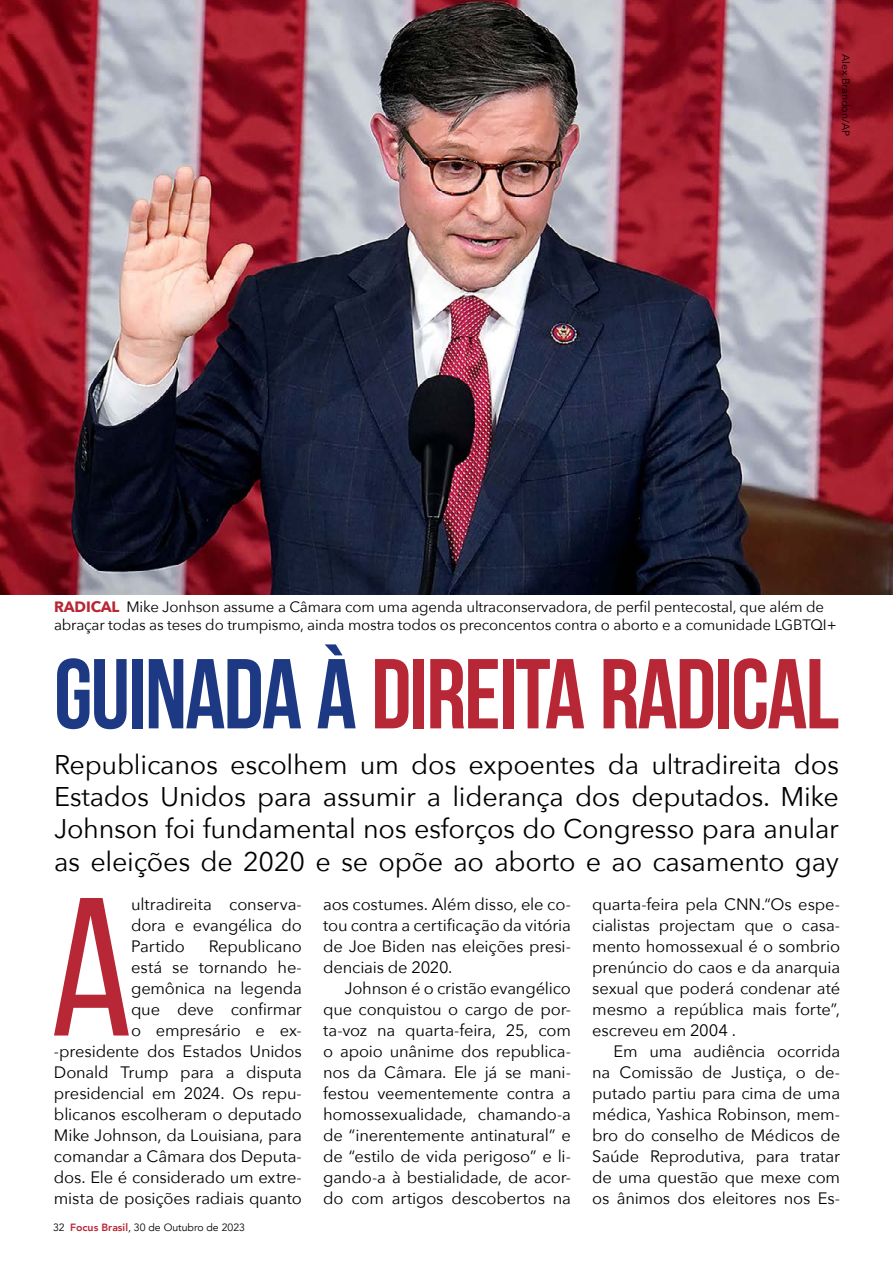
<style>
.page{position:relative;width:893px;height:1263px;background:#fff}
.page>*{position:absolute;margin:0;border:0;box-sizing:border-box;transform-origin:0 0}
.t1{font:196.5px "Bebas Neue";color:#b72735}
.t2{font:700 99px "Bebas Neue";letter-spacing:-.02em;color:#b72735}
.t3{font:27px/32.4px "Avenir Next";letter-spacing:-.01em;color:#000;text-align:justify}
.t4{font:16.5px/21px "Avenir Next";letter-spacing:-.01em;color:#000;text-align:justify}
.t5{font:15px/18px "Avenir Next";letter-spacing:-.01em;color:#000}
.t6{font:10.5px "Avenir";color:#000}
.t7{font:10.5px "Avenir Next";color:#000}
.s1{font-weight:700;color:#b72735}
.s2{color:#1d3983}
.s3{font-weight:800;color:#b72735}
</style>
<div class="page">
<img style="left:0;top:0;width:893px;height:594px">
<p class="t7" style="left:855px;top:54px;width:84px;rotate:90deg">Alex Brandon/AP</p>
<p class="t5" style="left:54px;top:597px;width:784px"><span class="s1">RADICAL</span> Mike Jonhson assume a Câmara com uma agenda ultraconservadora, de perfil pentecostal, que além de abraçar todas as teses do trumpismo, ainda mostra todos os preconcentos contra o aborto e a comunidade LGBTQI+</p>
<h2 class="t2" style="left:54px;top:640px;width:787px"><span class="s2">GUINADA À</span> DIREITA RADICAL</h2>
<p class="t3" style="left:54px;top:747px;width:786px">Republicanos escolhem um dos expoentes da ultradireita dos Estados Unidos para assumir a liderança dos deputados. Mike Johnson foi fundamental nos esforços do Congresso para anular as eleições de 2020 e se opõe ao aborto e ao casamento gay</p>
<h1 class="t1" style="left:50px;top:861px;width:84px">A</h1>
<p class="t4" style="left:131px;top:892px;width:172px">ultradireita conserva&shy;dora e evangélica do Partido</p>
<p class="t4" style="left:54px;top:934px;width:249px;text-align:right">Republicano<br>está se tornando he&shy;gemônica na legenda<br>que deve confirmar<br>o empresário e ex--presidente dos Estados Unidos<br>Donald Trump para a disputa presidencial em 2024. Os repu&shy;blicanos escolheram o deputado<br>Mike Johnson, da Louisiana, para comandar a Câmara dos Deputa&shy;dos. Ele é considerado um extre&shy;mista de posições radiais quanto</p>
<p class="t6" style="left:53px;top:1221px;width:193px">32 <span class="s3">Focus Brasil</span>, 30 de Outubro de 2023</p>
<p class="t4" style="left:323px;top:893px;width:249px">aos costumes. Além disso, ele co&shy;tou contra a certificação da vitória de Joe Biden nas eleições presi&shy;denciais de 2020.</p>
<p class="t4" style="left:323px;top:977px;width:249px;text-indent:21px">Johnson é o cristão evangélico que conquistou o cargo de por&shy;ta-voz na quarta-feira, 25, com o apoio unânime dos republica&shy;nos da Câmara. Ele já se mani&shy;festou veementemente contra a homossexualidade, chamando-a de “inerentemente antinatural” e de “estilo de vida perigoso” e li&shy;gando-a à bestialidade, de acor&shy;do com artigos descobertos na</p>
<p class="t4" style="left:592px;top:893px;width:249px">quarta-feira pela CNN.“Os espe&shy;cialistas projectam que o casa&shy;mento homossexual é o sombrio prenúncio do caos e da anarquia sexual que poderá condenar até mesmo a república mais forte”, escreveu em 2004 .</p>
<p class="t4" style="left:592px;top:1040px;width:249px;text-indent:21px">Em uma audiência ocorrida na Comissão de Justiça, o de&shy;putado partiu para cima de uma médica, Yashica Robinson, mem&shy;bro do conselho de Médicos de Saúde Reprodutiva, para tratar de uma questão que mexe com os ânimos dos eleitores nos Es-</p>
</div>
